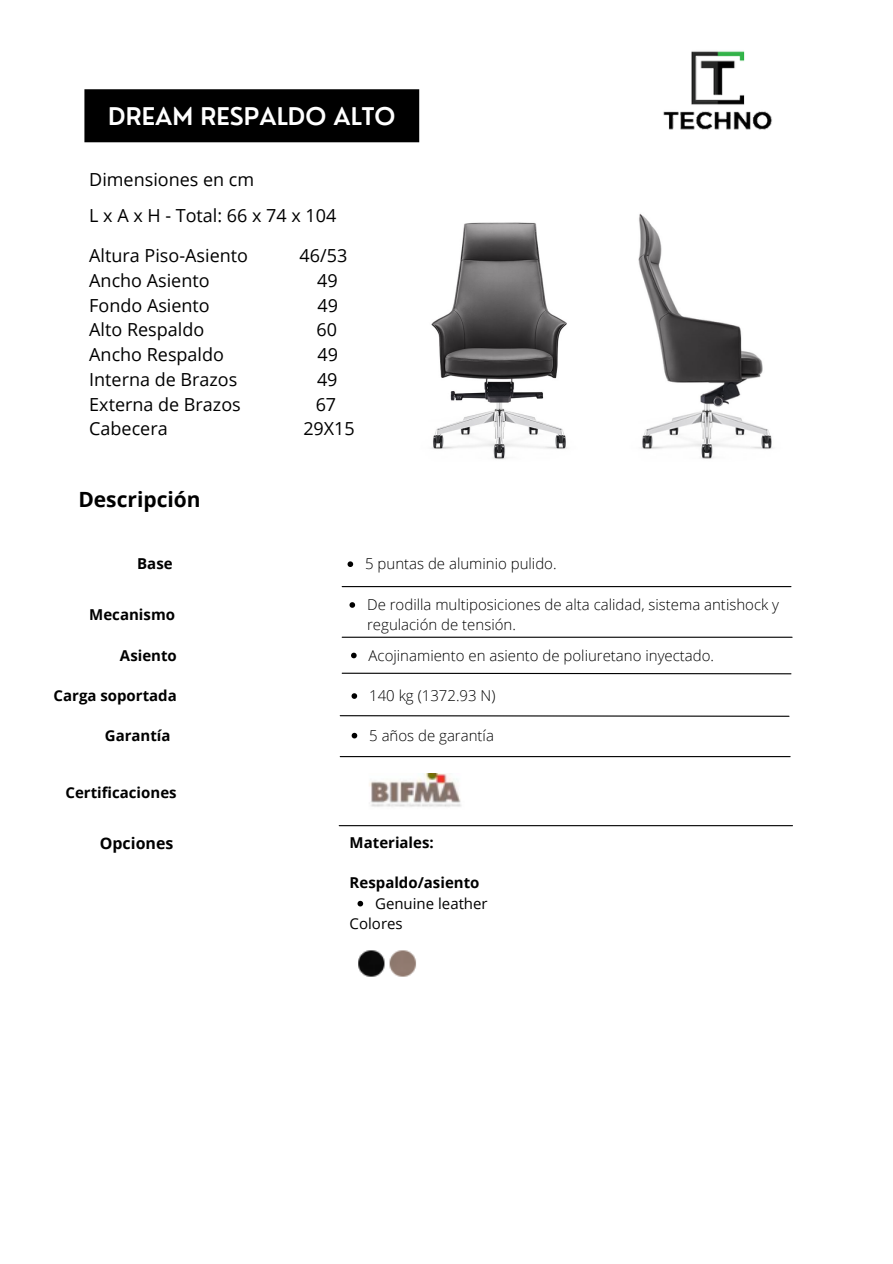
<style>
.page{position:relative;width:893px;height:1264px;background:#fff}
.page>*{position:absolute;margin:0;border:0;box-sizing:border-box;transform-origin:0 0}
.t1{font:600 23.7px "Nourd";color:#fff}
.t2{font:700 21px "Open Sans";color:#000}
.t3{font:18px "Open Sans";color:#000}
.t4{font:700 15.9px "Open Sans";color:#000}
.t5{font:300 15px/20.2px "Open Sans";color:#000}
.t6{font:700 15px "Open Sans";color:#000}
.t7{font:15px "Open Sans";color:#000}
</style>
<div class="page">
<div style="left:86px;top:91px;width:332px;height:50px;background:#000"></div>
<hr style="left:84px;top:92px;width:3px;height:48px;background:#000">
<hr style="left:416px;top:92px;width:3px;height:48px;background:#000">
<hr style="left:87px;top:140px;width:329px;height:2px;background:#000">
<hr style="left:87px;top:89px;width:329px;height:3px;background:#000">
<img style="left:663px;top:51px;width:109px;height:79px">
<hr style="left:342px;top:586px;width:448px;height:1px;background:#000">
<hr style="left:342px;top:636px;width:450px;height:1px;background:#000">
<svg style="left:341px;top:672px;width:451px;height:3px"></svg>
<hr style="left:339px;top:825px;width:453px;height:1px;background:#000">
<svg style="left:339px;top:715px;width:451px;height:2px"></svg>
<hr style="left:340px;top:756px;width:450px;height:1px;background:#000">
<img style="left:369px;top:773px;width:92px;height:34px">
<img style="left:431px;top:222px;width:136px;height:238px">
<img style="left:638px;top:213px;width:135px;height:246px">
<img style="left:358px;top:950px;width:58px;height:27px">
<svg style="left:357px;top:900px;width:6px;height:6px"></svg>
<svg style="left:351px;top:732px;width:6px;height:6px"></svg>
<svg style="left:347px;top:561px;width:6px;height:6px"></svg>
<svg style="left:349px;top:602px;width:6px;height:6px"></svg>
<svg style="left:351px;top:652px;width:5px;height:6px"></svg>
<svg style="left:351px;top:693px;width:6px;height:6px"></svg>
<h1 class="t1" style="left:108px;top:101px;width:289px">DREAM RESPALDO ALTO</h1>
<p class="t3" style="left:89px;top:167px;width:166px">Dimensiones en cm</p>
<p class="t3" style="left:89px;top:203px;width:248px">L x A x H - Total: 66 x 74 x 104</p>
<p class="t3" style="left:89px;top:243px;width:160px">Altura Piso-Asiento</p>
<p class="t3" style="left:299px;top:243px;width:49px">46/53</p>
<p class="t3" style="left:89px;top:268px;width:122px">Ancho Asiento</p>
<p class="t3" style="left:317px;top:268px;width:22px">49</p>
<p class="t3" style="left:89px;top:292px;width:122px">Fondo Asiento</p>
<p class="t3" style="left:317px;top:292px;width:22px">49</p>
<p class="t3" style="left:89px;top:317px;width:116px">Alto Respaldo</p>
<p class="t3" style="left:316px;top:317px;width:22px">60</p>
<p class="t3" style="left:89px;top:342px;width:136px">Ancho Respaldo</p>
<p class="t3" style="left:317px;top:342px;width:22px">49</p>
<p class="t3" style="left:89px;top:366px;width:150px">Interna de Brazos</p>
<p class="t3" style="left:317px;top:366px;width:22px">49</p>
<p class="t3" style="left:89px;top:391px;width:153px">Externa de Brazos</p>
<p class="t3" style="left:316px;top:391px;width:22px">67</p>
<p class="t3" style="left:89px;top:416px;width:80px">Cabecera</p>
<p class="t3" style="left:303px;top:416px;width:53px">29X15</p>
<h2 class="t2" style="left:78px;top:484px;width:124px">Descripción</h2>
<p class="t6" style="left:137px;top:553px;width:37px">Base</p>
<p class="t5" style="left:365px;top:553px;width:193px">5 puntas de aluminio pulido.</p>
<p class="t5" style="left:367px;top:594px;width:413px">De rodilla multiposiciones de alta calidad, sistema antishock y regulación de tensión.</p>
<p class="t5" style="left:368px;top:644px;width:347px">Acojinamiento en asiento de poliuretano inyectado.</p>
<p class="t6" style="left:89px;top:604px;width:87px">Mecanismo</p>
<p class="t6" style="left:120px;top:644px;width:58px">Asiento</p>
<p class="t6" style="left:54px;top:685px;width:125px">Carga soportada</p>
<p class="t5" style="left:369px;top:685px;width:128px">140 kg (1372.93 N)</p>
<p class="t6" style="left:105px;top:724px;width:67px">Garantía</p>
<p class="t5" style="left:369px;top:724px;width:126px">5 años de garantía</p>
<p class="t6" style="left:65px;top:781px;width:113px">Certificaciones</p>
<p class="t4" style="left:100px;top:831px;width:75px">Opciones</p>
<p class="t6" style="left:349px;top:832px;width:86px">Materiales:</p>
<p class="t6" style="left:349px;top:872px;width:131px">Respaldo/asiento</p>
<p class="t7" style="left:349px;top:912px;width:55px">Colores</p>
<p class="t7" style="left:375px;top:892px;width:114px">Genuine leather</p>
</div>
